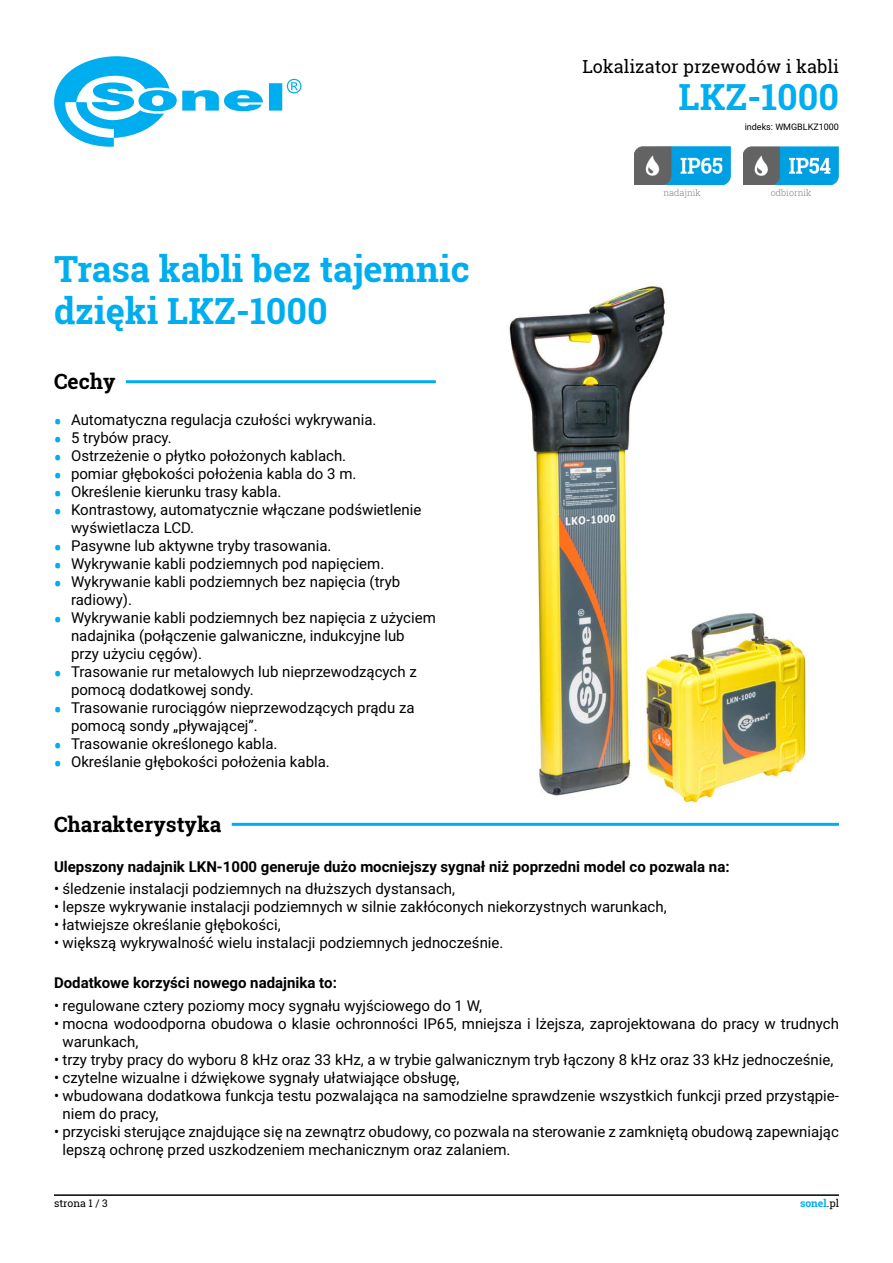
<style>
.page{position:relative;width:893px;height:1263px;background:#fff}
.page>*{position:absolute;margin:0;border:0;box-sizing:border-box;transform-origin:0 0}
.t1{font:700 36px/42px "Roboto Slab";color:#00aeef}
.t2{font:700 21px "Roboto Slab";color:#000}
.t3{font:18px "Roboto Slab";color:#000}
.t4{font:15px/18px "Roboto";color:#000}
.t5{font:700 15px "Roboto";color:#000}
.t6{font:10.5px "Roboto Slab";color:#000}
.t7{font:700 10.5px "Roboto Slab";color:#00aeef}
.t8{font:9px "Roboto";color:#000}
.t9{font:300 9px "Roboto Slab";color:#808285}
.s1{font-family:"Roboto Slab";font-weight:700;font-size:21px;color:#00aeef}
.s2{font-weight:400;color:#000}
</style>
<div class="page">
<hr style="left:54px;top:1194px;width:785px;height:2px;background:#000">
<svg style="left:54px;top:56px;width:247px;height:91px"></svg>
<img style="left:743px;top:147px;width:96px;height:37px">
<img style="left:634px;top:147px;width:96px;height:37px">
<img style="left:485px;top:286px;width:339px;height:537px">
<hr style="left:232px;top:823px;width:607px;height:3px;background:#00aeef">
<hr style="left:126px;top:380px;width:310px;height:3px;background:#00aeef">
<p class="t3" style="left:582px;top:54px;width:258px">Lokalizator przewodów i kabli</p>
<h1 class="t1" style="left:679px;top:76px;width:162px">LKZ-1000</h1>
<p class="t8" style="left:745px;top:120px;width:96px">indeks: WMGBLKZ1000</p>
<h1 class="t1" style="left:54px;top:247px;width:417px">Trasa kabli bez tajemnic dzięki LKZ-1000</h1>
<h2 class="t2" style="left:54px;top:367px;width:63px">Cechy</h2>
<p class="t4" style="left:54px;top:410px;width:324px"><span class="s1">•</span> Automatyczna regulacja czułości wykrywania.</p>
<p class="t4" style="left:54px;top:428px;width:119px"><span class="s1">•</span> 5 trybów pracy.</p>
<p class="t4" style="left:54px;top:446px;width:294px"><span class="s1">•</span> Ostrzeżenie o płytko położonych kablach.</p>
<p class="t4" style="left:54px;top:464px;width:304px"><span class="s1">•</span> pomiar głębokości położenia kabla do 3 m.</p>
<p class="t4" style="left:54px;top:482px;width:229px"><span class="s1">•</span> Określenie kierunku trasy kabla.</p>
<p class="t4" style="left:71px;top:500px;width:352px;text-indent:-17px"><span class="s1">•</span> Kontrastowy, automatycznie włączane podświetlenie wyświetlacza LCD.</p>
<p class="t4" style="left:54px;top:536px;width:279px"><span class="s1">•</span> Pasywne lub aktywne tryby trasowania.</p>
<p class="t4" style="left:54px;top:554px;width:332px"><span class="s1">•</span> Wykrywanie kabli podziemnych pod napięciem.</p>
<p class="t4" style="left:71px;top:572px;width:331px;text-indent:-17px"><span class="s1">•</span> Wykrywanie kabli podziemnych bez napięcia (tryb radiowy).</p>
<p class="t4" style="left:71px;top:608px;width:366px;text-indent:-17px"><span class="s1">•</span> Wykrywanie kabli podziemnych bez napięcia z użyciem nadajnika (połączenie galwaniczne, indukcyjne lub przy użyciu cęgów).</p>
<p class="t4" style="left:71px;top:662px;width:347px;text-indent:-17px"><span class="s1">•</span> Trasowanie rur metalowych lub nieprzewodzących z pomocą dodatkowej sondy.</p>
<p class="t4" style="left:71px;top:698px;width:345px;text-indent:-17px"><span class="s1">•</span> Trasowanie rurociągów nieprzewodzących prądu za pomocą sondy „pływającej”.</p>
<p class="t4" style="left:54px;top:734px;width:225px"><span class="s1">•</span> Trasowanie określonego kabla.</p>
<p class="t4" style="left:54px;top:752px;width:277px"><span class="s1">•</span> Określanie głębokości położenia kabla.</p>
<p class="t9" style="left:663px;top:187px;width:39px">nadajnik</p>
<p class="t9" style="left:771px;top:187px;width:42px">odbiornik</p>
<h2 class="t2" style="left:54px;top:810px;width:169px">Charakterystyka</h2>
<p class="t5" style="left:54px;top:856px;width:677px">Ulepszony nadajnik LKN-1000 generuje dużo mocniejszy sygnał niż poprzedni model co pozwala na:</p>
<p class="t4" style="left:54px;top:879px;width:403px">• śledzenie instalacji podziemnych na dłuższych dystansach,</p>
<p class="t4" style="left:54px;top:897px;width:614px">• lepsze wykrywanie instalacji podziemnych w silnie zakłóconych niekorzystnych warunkach,</p>
<p class="t4" style="left:54px;top:915px;width:228px">• łatwiejsze określanie głębokości,</p>
<p class="t4" style="left:54px;top:933px;width:451px">• większą wykrywalność wielu instalacji podziemnych jednocześnie.</p>
<p class="t5" style="left:54px;top:972px;width:284px">Dodatkowe korzyści nowego nadajnika to:</p>
<p class="t4" style="left:54px;top:996px;width:430px">• regulowane cztery poziomy mocy sygnału wyjściowego do 1 W,</p>
<p class="t4" style="left:63px;top:1014px;width:778px;text-indent:-9px">• mocna wodoodporna obudowa o klasie ochronności IP65, mniejsza i lżejsza, zaprojektowana do pracy w trudnych warunkach,</p>
<p class="t4" style="left:54px;top:1050px;width:781px">• trzy tryby pracy do wyboru 8 kHz oraz 33 kHz, a w trybie galwanicznym tryb łączony 8 kHz oraz 33 kHz jednocześnie,</p>
<p class="t4" style="left:54px;top:1068px;width:407px">• czytelne wizualne i dźwiękowe sygnały ułatwiające obsługę,</p>
<p class="t4" style="left:63px;top:1086px;width:778px;text-indent:-9px">• wbudowana dodatkowa funkcja testu pozwalająca na samodzielne sprawdzenie wszystkich funkcji przed przystąpie&shy;niem do pracy,</p>
<p class="t4" style="left:63px;top:1122px;width:778px;text-indent:-9px">• przyciski sterujące znajdujące się na zewnątrz obudowy, co pozwala na sterowanie z zamkniętą obudową zapewniając lepszą ochronę przed uszkodzeniem mechanicznym oraz zalaniem.</p>
<p class="t6" style="left:54px;top:1196px;width:55px">strona 1 / 3</p>
<p class="t7" style="left:800px;top:1196px;width:40px">sonel<span class="s2">.pl</span></p>
</div>
